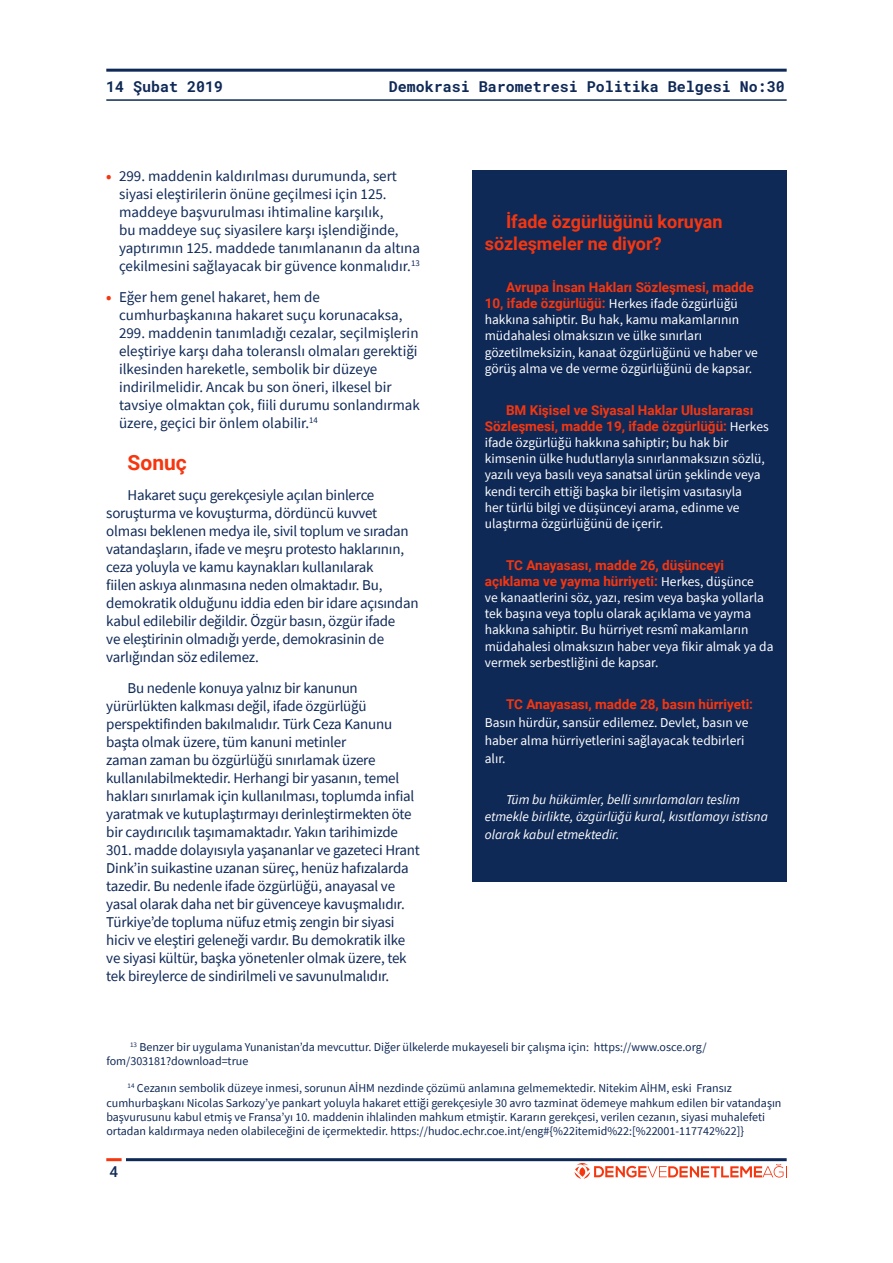
<style>
.page{position:relative;width:893px;height:1263px;background:#fff}
.page>*{position:absolute;margin:0;border:0;box-sizing:border-box;transform-origin:0 0}
.t1{font:700 21px "Roboto";color:#f5360f}
.t2{font:700 18px/21.6px "Roboto";color:#f5360f}
.t3{font:15px/18px "Source Sans Pro";letter-spacing:-.015em;color:#0f2957}
.t4{font:700 15px "Roboto Mono";color:#0f2957}
.t5{font:500 15px "Roboto Mono";color:#0f2957}
.t6{font:13.5px/16.2px "Source Sans Pro";color:#fff}
.t7{font:700 13.5px/16.2px "Roboto";color:#f5360f;text-align:center}
.t8{font:italic 13.5px/16.2px "Source Sans Pro";color:#fff;text-align:center}
.t9{font:12px/14.4px "Source Sans Pro";color:#0f2957}
.s1{font-weight:900;color:#f5360f}
.s2{font-family:"Roboto";font-weight:700;color:#f5360f}
.s3{font-family:"Source Sans Pro";font-weight:400;color:#fff}
</style>
<div class="page">
<hr style="left:106px;top:69px;width:681px;height:3px;background:#0f2957">
<hr style="left:106px;top:99px;width:681px;height:2px;background:#0f2957">
<hr style="left:126px;top:1158px;width:661px;height:3px;background:#0f2957">
<hr style="left:106px;top:1158px;width:16px;height:3px;background:#f5360f">
<svg style="left:574px;top:1163px;width:213px;height:16px"></svg>
<div style="left:472px;top:170px;width:315px;height:712px;background:#0f2957"></div>
<p class="t4" style="left:106px;top:76px;width:118px">14 Şubat 2019</p>
<p class="t4" style="left:389px;top:76px;width:398px">Demokrasi Barometresi Politika Belgesi No:30</p>
<p class="t3" style="left:119px;top:167px;width:302px;text-indent:-13px"><span class="s1">•</span> 299. maddenin kaldırılması durumunda, sert siyasi eleştirilerin önüne geçilmesi için 125. maddeye başvurulması ihtimaline karşılık,<br>bu maddeye suç siyasilere karşı işlendiğinde, yaptırımın 125. maddede tanımlananın da altına çekilmesini sağlayacak bir güvence konmalıdır.<sup>13</sup></p>
<p class="t3" style="left:119px;top:288px;width:302px;text-indent:-13px"><span class="s1">•</span> Eğer hem genel hakaret, hem de cumhurbaşkanına hakaret suçu korunacaksa, 299. maddenin tanımladığı cezalar, seçilmişlerin eleştiriye karşı daha toleranslı olmaları gerektiği ilkesinden hareketle, sembolik bir düzeye indirilmelidir. Ancak bu son öneri, ilkesel bir tavsiye olmaktan çok, fiili durumu sonlandırmak üzere, geçici bir önlem olabilir.<sup>14</sup></p>
<h1 class="t1" style="left:128px;top:447px;width:61px">Sonuç</h1>
<p class="t3" style="left:106px;top:486px;width:314px;text-indent:21px">Hakaret suçu gerekçesiyle açılan binlerce soruşturma ve kovuşturma, dördüncü kuvvet olması beklenen medya ile, sivil toplum ve sıradan vatandaşların, ifade ve meşru protesto haklarının, ceza yoluyla ve kamu kaynakları kullanılarak<br>fiilen askıya alınmasına neden olmaktadır. Bu, demokratik olduğunu iddia eden bir idare açısından kabul edilebilir değildir. Özgür basın, özgür ifade<br>ve eleştirinin olmadığı yerde, demokrasinin de varlığından söz edilemez.</p>
<p class="t3" style="left:106px;top:679px;width:315px;text-indent:21px">Bu nedenle konuya yalnız bir kanunun yürürlükten kalkması değil, ifade özgürlüğü perspektifinden bakılmalıdır. Türk Ceza Kanunu başta olmak üzere, tüm kanuni metinler<br>zaman zaman bu özgürlüğü sınırlamak üzere kullanılabilmektedir. Herhangi bir yasanın, temel hakları sınırlamak için kullanılması, toplumda infial yaratmak ve kutuplaştırmayı derinleştirmekten öte bir caydırıcılık taşımamaktadır. Yakın tarihimizde 301. madde dolayısıyla yaşananlar ve gazeteci Hrant Dink’in suikastine uzanan süreç, henüz hafızalarda tazedir. Bu nedenle ifade özgürlüğü, anayasal ve yasal olarak daha net bir güvenceye kavuşmalıdır.<br>Türkiye’de topluma nüfuz etmiş zengin bir siyasi hiciv ve eleştiri geleneği vardır. Bu demokratik ilke ve siyasi kültür, başka yönetenler olmak üzere, tek tek bireylerce de sindirilmeli ve savunulmalıdır.</p>
<p class="t2" style="left:485px;top:211px;width:239px;text-indent:21px">İfade özgürlüğünü koruyan sözleşmeler ne diyor?</p>
<p class="t7" style="left:506px;top:278px;width:249px">Avrupa İnsan Hakları Sözleşmesi, madde</p>
<p class="t6" style="left:485px;top:295px;width:275px"><span class="s2">10, ifade özgürlüğü:</span> Herkes ifade özgürlüğü hakkına sahiptir. Bu hak, kamu makamlarının müdahalesi olmaksızın ve ülke sınırları gözetilmeksizin, kanaat özgürlüğünü ve haber ve görüş alma ve de verme özgürlüğünü de kapsar.</p>
<p class="t7" style="left:485px;top:401px;width:285px">BM Kişisel ve Siyasal Haklar Uluslararası<br>Sözleşmesi, madde 19, ifade özgürlüğü: <span class="s3">Herkes</span></p>
<p class="t6" style="left:485px;top:434px;width:282px">ifade özgürlüğü hakkına sahiptir; bu hak bir kimsenin ülke hudutlarıyla sınırlanmaksızın sözlü, yazılı veya basılı veya sanatsal ürün şeklinde veya kendi tercih ettiği başka bir iletişim vasıtasıyla<br>her türlü bilgi ve düşünceyi arama, edinme ve ulaştırma özgürlüğünü de içerir.</p>
<p class="t7" style="left:485px;top:556px;width:271px;text-align:left;text-indent:21px">TC Anayasası, madde 26, düşünceyi açıklama ve yayma hürriyeti: <span class="s3">Herkes, düşünce</span></p>
<p class="t6" style="left:485px;top:589px;width:290px">ve kanaatlerini söz, yazı, resim veya başka yollarla tek başına veya toplu olarak açıklama ve yayma hakkına sahiptir. Bu hürriyet resmî makamların müdahalesi olmaksızın haber veya fikir almak ya da vermek serbestliğini de kapsar.</p>
<p class="t7" style="left:506px;top:695px;width:249px">TC Anayasası, madde 28, basın hürriyeti:</p>
<p class="t6" style="left:485px;top:713px;width:265px;line-height:18px">Basın hürdür, sansür edilemez. Devlet, basın ve haber alma hürriyetlerini sağlayacak tedbirleri alır.</p>
<p class="t8" style="left:485px;top:791px;width:285px">Tüm bu hükümler, belli sınırlamaları teslim<br>etmekle birlikte, özgürlüğü kural, kısıtlamayı istisna</p>
<p class="t8" style="left:485px;top:826px;width:136px">olarak kabul etmektedir.</p>
<p class="t9" style="left:106px;top:1039px;width:602px;text-indent:24px"><sup>13</sup> Benzer bir uygulama Yunanistan’da mevcuttur. Diğer ülkelerde mukayeseli bir çalışma için: https://www.osce.org/ fom/303181?download=true</p>
<p class="t9" style="left:106px;top:1081px;width:677px;text-indent:21px"><sup>14</sup> Cezanın sembolik düzeye inmesi, sorunun AİHM nezdinde çözümü anlamına gelmemektedir. Nitekim AİHM, eski Fransız cumhurbaşkanı Nicolas Sarkozy’ye pankart yoluyla hakaret ettiği gerekçesiyle 30 avro tazminat ödemeye mahkum edilen bir vatandaşın başvurusunu kabul etmiş ve Fransa’yı 10. maddenin ihlalinden mahkum etmiştir. Kararın gerekçesi, verilen cezanın, siyasi muhalefeti ortadan kaldırmaya neden olabileceğini de içermektedir. https://hudoc.echr.coe.int/eng#{%22itemid%22:[%22001-117742%22]}</p>
<p class="t5" style="left:109px;top:1161px;width:10px">4</p>
</div>
